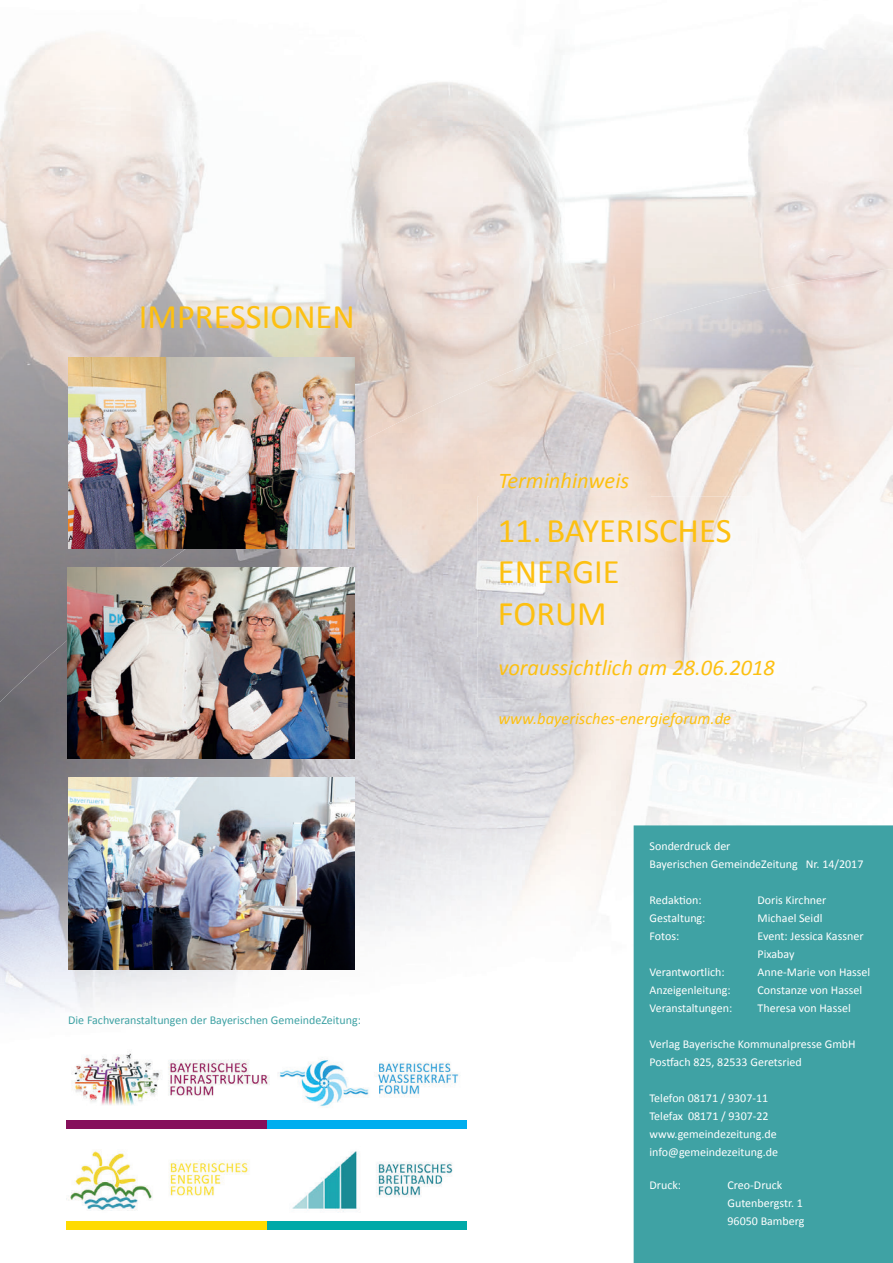
<style>
.page{position:relative;width:893px;height:1263px;background:#fff}
.page>*{position:absolute;margin:0;border:0;box-sizing:border-box;transform-origin:0 0}
.t1{font:34.5px/41.4px "Calibri";color:#fdc011}
.t2{font:italic 22.5px "Calibri";color:#fdc011}
.t3{font:italic 16.5px "Calibri";color:#fdc011}
.t4{font:12px/18px "Calibri";color:#fff}
.t5{font:12px "Calibri";color:#3fa2a4}
</style>
<div class="page">
<img style="left:0;top:33px;width:367px;height:332px">
<img style="left:367px;top:53px;width:421px;height:260px">
<img style="left:367px;top:313px;width:158px;height:74px">
<img style="left:525px;top:313px;width:105px;height:14px">
<img style="left:0;top:365px;width:104px;height:209px">
<img style="left:355px;top:365px;width:13px;height:73px">
<img style="left:630px;top:269px;width:263px;height:259px">
<img style="left:472px;top:327px;width:159px;height:149px">
<img style="left:367px;top:387px;width:106px;height:438px">
<img style="left:263px;top:438px;width:105px;height:387px">
<img style="left:210px;top:548px;width:53px;height:230px">
<img style="left:472px;top:476px;width:53px;height:349px">
<img style="left:104px;top:548px;width:106px;height:230px">
<img style="left:736px;top:528px;width:157px;height:249px">
<img style="left:52px;top:609px;width:53px;height:216px">
<img style="left:0;top:653px;width:52px;height:172px">
<img style="left:525px;top:698px;width:211px;height:127px">
<img style="left:0;top:825px;width:634px;height:233px">
<img style="left:66px;top:1039px;width:206px;height:82px">
<img style="left:272px;top:1041px;width:192px;height:80px">
<img style="left:66px;top:1151px;width:191px;height:79px">
<img style="left:274px;top:1151px;width:193px;height:79px">
<div style="left:266px;top:1221px;width:201px;height:8px;background:#00a9a8"></div>
<div style="left:266px;top:1121px;width:201px;height:8px;background:#00aeef"></div>
<div style="left:66px;top:1221px;width:200px;height:8px;background:#ffdb01"></div>
<div style="left:66px;top:1121px;width:200px;height:8px;background:#860f5b"></div>
<div style="left:634px;top:825px;width:259px;height:438px;background:#3fa2a4"></div>
<img style="left:68px;top:357px;width:287px;height:191px">
<img style="left:68px;top:778px;width:287px;height:191px">
<img style="left:67px;top:567px;width:288px;height:192px">
<img style="left:477px;top:496px;width:275px;height:152px">
<img style="left:478px;top:637px;width:319px;height:61px">
<img style="left:478px;top:637px;width:274px;height:11px">
<img style="left:480px;top:451px;width:170px;height:60px">
<h1 class="t1" style="left:139px;top:294px;width:217px">IMPRESSIONEN</h1>
<p class="t5" style="left:68px;top:1012px;width:294px">Die Fachveranstaltungen der Bayerischen GemeindeZeitung:</p>
<h2 class="t2" style="left:498px;top:467px;width:132px">Terminhinweis</h2>
<h1 class="t1" style="left:498px;top:508px;width:235px">11. BAYERISCHES<br>ENERGIE<br>FORUM</h1>
<h2 class="t2" style="left:498px;top:653px;width:278px">voraussichtlich am 28.06.2018</h2>
<h3 class="t3" style="left:498px;top:708px;width:234px">www.bayerisches-energieforum.de</h3>
<p class="t4" style="left:649px;top:836px;width:215px">Sonderdruck der<br>Bayerischen GemeindeZeitung Nr. 14/2017</p>
<p class="t4" style="left:649px;top:890px;width:54px">Redaktion:</p>
<p class="t4" style="left:757px;top:890px;width:70px">Doris Kirchner</p>
<p class="t4" style="left:649px;top:908px;width:57px">Gestaltung:</p>
<p class="t4" style="left:757px;top:908px;width:66px">Michael Seidl</p>
<p class="t4" style="left:649px;top:926px;width:31px">Fotos:</p>
<p class="t4" style="left:757px;top:926px;width:107px">Event: Jessica Kassner<br>Pixabay</p>
<p class="t4" style="left:649px;top:962px;width:77px">Verantwortlich:</p>
<p class="t4" style="left:757px;top:962px;width:114px">Anne-Marie von Hassel</p>
<p class="t4" style="left:649px;top:980px;width:83px">Anzeigenleitung:</p>
<p class="t4" style="left:757px;top:980px;width:106px">Constanze von Hassel</p>
<p class="t4" style="left:649px;top:998px;width:84px">Veranstaltungen:</p>
<p class="t4" style="left:757px;top:998px;width:95px">Theresa von Hassel</p>
<p class="t4" style="left:649px;top:1034px;width:208px">Verlag Bayerische Kommunalpresse GmbH<br>Postfach 825, 82533 Geretsried</p>
<p class="t4" style="left:649px;top:1088px;width:130px">Telefon 08171 / 9307-11<br>Telefax 08171 / 9307-22 www.gemeindezeitung.de info@gemeindezeitung.de</p>
<p class="t4" style="left:649px;top:1175px;width:33px">Druck:</p>
<p class="t4" style="left:727px;top:1175px;width:78px">Creo-Druck<br>Gutenbergstr. 1<br>96050 Bamberg</p>
</div>
